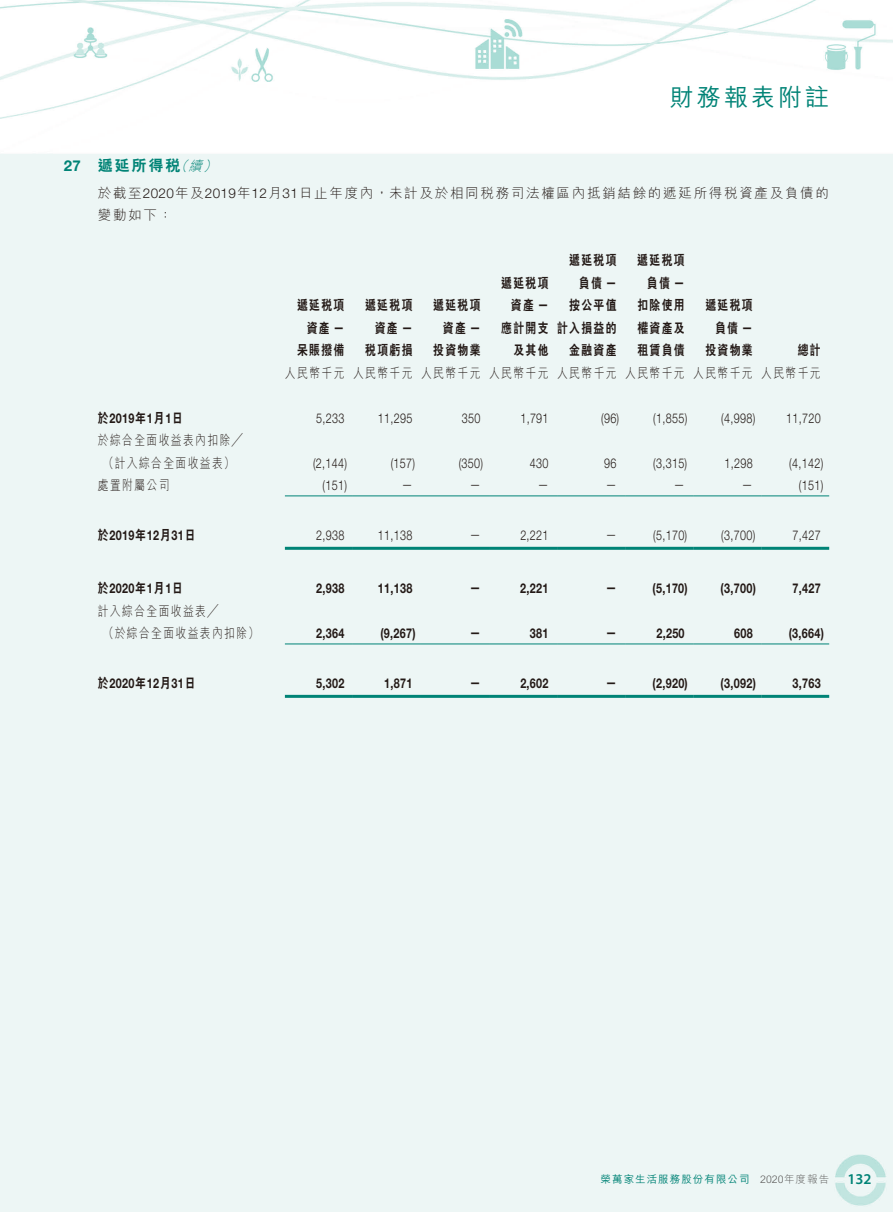
<style>
.page{position:relative;width:893px;height:1212px;background:#fff}
.page>*{position:absolute;margin:0;border:0;box-sizing:border-box;transform-origin:0 0}
.t1{font:500 24px "M Hei HK";letter-spacing:.13em;color:#008376}
.t2{font:800 15px "C Hei 2 HK";letter-spacing:.13em;color:#008376}
.t3{font:600 15px "Myriad Pro";color:#008376}
.t4{font:700 15px "Helvetica Neue LT Std";color:#008376}
.t5{font:700 13.5px "Helvetica Neue LT Std";letter-spacing:.03em;color:#231916;scale:.8 1}
.t6{font:300 13.5px "Helvetica Neue LT Std";letter-spacing:.03em;color:#231916;scale:.8 1}
.t7{font:800 13.5px/22.5px "C Hei 2 HK";letter-spacing:.13em;color:#231916;text-align:right;scale:.8 1}
.t8{font:300 13.5px "M Hei HK";letter-spacing:.13em;color:#231916;scale:.8 1}
.t9{font:300 13.5px/22.5px "M Hei HK";letter-spacing:.13em;color:#231916}
.t10{font:italic 300 13.5px "M Hei HK";color:#008376}
.t11{font:500 10.5px "M Hei HK";letter-spacing:.1em;color:#008376}
.t12{font:300 10.5px "M Hei HK";letter-spacing:.05em;color:#595857}
.s1{font-family:"Helvetica Neue LT Std"}
.s2{font-family:"Helvetica Neue LT Std";font-weight:700}
.s3{font-family:"C Hei 2 HK";font-weight:800}
</style>
<div class="page">
<hr style="left:285px;top:495px;width:68px;height:1px;background:#008376">
<hr style="left:353px;top:495px;width:68px;height:1px;background:#008376">
<hr style="left:421px;top:495px;width:68px;height:1px;background:#008376">
<hr style="left:489px;top:495px;width:68px;height:1px;background:#008376">
<hr style="left:557px;top:495px;width:68px;height:1px;background:#008376">
<hr style="left:625px;top:495px;width:68px;height:1px;background:#008376">
<hr style="left:693px;top:495px;width:68px;height:1px;background:#008376">
<hr style="left:761px;top:495px;width:68px;height:1px;background:#008376">
<hr style="left:285px;top:547px;width:68px;height:3px;background:#008376">
<hr style="left:353px;top:547px;width:68px;height:3px;background:#008376">
<hr style="left:421px;top:547px;width:68px;height:3px;background:#008376">
<hr style="left:489px;top:547px;width:68px;height:3px;background:#008376">
<hr style="left:557px;top:547px;width:68px;height:3px;background:#008376">
<hr style="left:625px;top:547px;width:68px;height:3px;background:#008376">
<hr style="left:693px;top:547px;width:68px;height:3px;background:#008376">
<hr style="left:761px;top:547px;width:68px;height:3px;background:#008376">
<hr style="left:285px;top:643px;width:68px;height:1px;background:#008376">
<hr style="left:353px;top:643px;width:68px;height:1px;background:#008376">
<hr style="left:421px;top:643px;width:68px;height:1px;background:#008376">
<hr style="left:489px;top:643px;width:68px;height:1px;background:#008376">
<hr style="left:557px;top:643px;width:68px;height:1px;background:#008376">
<hr style="left:625px;top:643px;width:68px;height:1px;background:#008376">
<hr style="left:693px;top:643px;width:68px;height:1px;background:#008376">
<hr style="left:761px;top:643px;width:68px;height:1px;background:#008376">
<hr style="left:285px;top:695px;width:68px;height:3px;background:#008376">
<hr style="left:353px;top:695px;width:68px;height:3px;background:#008376">
<hr style="left:421px;top:695px;width:68px;height:3px;background:#008376">
<hr style="left:489px;top:695px;width:68px;height:3px;background:#008376">
<hr style="left:557px;top:695px;width:68px;height:3px;background:#008376">
<hr style="left:625px;top:695px;width:68px;height:3px;background:#008376">
<hr style="left:693px;top:695px;width:68px;height:3px;background:#008376">
<hr style="left:761px;top:695px;width:68px;height:3px;background:#008376">
<h1 class="t1" style="left:670px;top:80px;width:161px">財務報表附註</h1>
<p class="t4" style="left:64px;top:156px;width:19px">27</p>
<p class="t2" style="left:98px;top:158px;width:84px">遞延所得稅</p>
<p class="t10" style="left:189px;top:159px;width:19px">續</p>
<p class="t10" style="left:174px;top:159px;width:19px">（</p>
<p class="t10" style="left:203px;top:159px;width:19px">(</p>
<p class="t9" style="left:98px;top:181px;width:733px">於截至<span class="s1">2020</span>年及<span class="s1">2019</span>年<span class="s1">12</span>月<span class="s1">31</span>日止年度內，未計及於相同稅務司法權區內抵銷結餘的遞延所得稅資產及負債的變動如下：</p>
<p class="t7" style="left:297px;top:294px;width:61px">遞延稅項資產<span class="s2">—</span>呆賬撥備</p>
<p class="t7" style="left:365px;top:294px;width:61px">遞延稅項資產<span class="s2">—</span>稅項虧損</p>
<p class="t7" style="left:433px;top:294px;width:61px">遞延稅項資產<span class="s2">—</span>投資物業</p>
<p class="t7" style="left:501px;top:271px;width:61px">遞延稅項資產<span class="s2">—</span>應計開支及其他</p>
<p class="t7" style="left:557px;top:249px;width:76px">遞延稅項負債<span class="s2">—<br></span>按公平值計入損益的金融資產</p>
<p class="t7" style="left:637px;top:249px;width:61px">遞延稅項負債<span class="s2">—</span>扣除使用權資產及租賃負債</p>
<p class="t7" style="left:705px;top:294px;width:61px">遞延稅項負債<span class="s2">—</span></p>
<p class="t7" style="left:705px;top:339px;width:61px">投資物業</p>
<p class="t7" style="left:798px;top:339px;width:30px">總計</p>
<p class="t8" style="left:285px;top:366px;width:76px">人民幣千元</p>
<p class="t8" style="left:353px;top:366px;width:76px">人民幣千元</p>
<p class="t8" style="left:421px;top:366px;width:76px">人民幣千元</p>
<p class="t8" style="left:489px;top:366px;width:76px">人民幣千元</p>
<p class="t8" style="left:557px;top:366px;width:76px">人民幣千元</p>
<p class="t8" style="left:625px;top:366px;width:76px">人民幣千元</p>
<p class="t8" style="left:693px;top:366px;width:76px">人民幣千元</p>
<p class="t8" style="left:761px;top:366px;width:76px">人民幣千元</p>
<p class="t5" style="left:98px;top:409px;width:108px"><span class="s3">於</span>2019<span class="s3">年 月</span>1 <span class="s3">日</span>1</p>
<p class="t8" style="left:98px;top:433px;width:183px">於綜合全面收益表內扣除╱</p>
<p class="t6" style="left:316px;top:410px;width:37px">5,233</p>
<p class="t6" style="left:378px;top:410px;width:45px">11,295</p>
<p class="t6" style="left:462px;top:410px;width:25px">350</p>
<p class="t6" style="left:520px;top:410px;width:37px">1,791</p>
<p class="t6" style="left:601px;top:410px;width:24px">)96(</p>
<p class="t6" style="left:653px;top:410px;width:44px">)1,855(</p>
<p class="t6" style="left:721px;top:410px;width:44px">)4,998(</p>
<p class="t6" style="left:786px;top:410px;width:45px">11,720</p>
<p class="t8" style="left:103px;top:456px;width:166px">（計入綜合全面收益表(</p>
<p class="t6" style="left:313px;top:454px;width:44px">)2,144(</p>
<p class="t6" style="left:391px;top:454px;width:32px">)157(</p>
<p class="t6" style="left:459px;top:454px;width:32px">)350(</p>
<p class="t6" style="left:530px;top:454px;width:25px">430</p>
<p class="t6" style="left:604px;top:454px;width:17px">96</p>
<p class="t6" style="left:653px;top:454px;width:44px">)3,315(</p>
<p class="t6" style="left:724px;top:454px;width:37px">1,298</p>
<p class="t6" style="left:789px;top:454px;width:44px">)4,142(</p>
<p class="t8" style="left:98px;top:478px;width:91px">處置附屬公司</p>
<p class="t6" style="left:323px;top:477px;width:32px">)151(</p>
<p class="t6" style="left:402px;top:476px;width:15px">—</p>
<p class="t6" style="left:470px;top:476px;width:15px">—</p>
<p class="t6" style="left:538px;top:476px;width:15px">—</p>
<p class="t6" style="left:606px;top:476px;width:15px">—</p>
<p class="t6" style="left:674px;top:476px;width:15px">—</p>
<p class="t6" style="left:742px;top:476px;width:15px">—</p>
<p class="t6" style="left:799px;top:477px;width:32px">)151(</p>
<p class="t5" style="left:98px;top:526px;width:124px"><span class="s3">於</span>2019<span class="s3">年</span>12<span class="s3">月</span>31<span class="s3">日</span></p>
<p class="t6" style="left:316px;top:526px;width:37px">2,938</p>
<p class="t6" style="left:378px;top:526px;width:45px">11,138</p>
<p class="t6" style="left:470px;top:526px;width:15px">—</p>
<p class="t6" style="left:520px;top:526px;width:37px">2,221</p>
<p class="t6" style="left:606px;top:526px;width:15px">—</p>
<p class="t6" style="left:653px;top:526px;width:44px">)5,170(</p>
<p class="t6" style="left:721px;top:526px;width:44px">)3,700(</p>
<p class="t6" style="left:792px;top:526px;width:37px">7,427</p>
<p class="t5" style="left:98px;top:580px;width:108px"><span class="s3">於</span>2020<span class="s3">年 月</span>1 <span class="s3">日</span>1</p>
<p class="t8" style="left:98px;top:604px;width:152px">計入綜合全面收益表╱</p>
<p class="t5" style="left:316px;top:580px;width:37px">2,938</p>
<p class="t5" style="left:378px;top:580px;width:45px">11,138</p>
<p class="t5" style="left:470px;top:579px;width:15px">—</p>
<p class="t5" style="left:520px;top:580px;width:37px">2,221</p>
<p class="t5" style="left:606px;top:579px;width:15px">—</p>
<p class="t5" style="left:653px;top:580px;width:46px">)5,170(</p>
<p class="t5" style="left:721px;top:580px;width:46px">)3,700(</p>
<p class="t5" style="left:792px;top:580px;width:37px">7,427</p>
<p class="t8" style="left:103px;top:626px;width:196px">（於綜合全面收益表內扣除(</p>
<p class="t5" style="left:316px;top:625px;width:37px">2,364</p>
<p class="t5" style="left:380px;top:625px;width:46px">)9,267(</p>
<p class="t5" style="left:470px;top:624px;width:15px">—</p>
<p class="t5" style="left:530px;top:625px;width:25px">381</p>
<p class="t5" style="left:606px;top:624px;width:15px">—</p>
<p class="t5" style="left:656px;top:625px;width:37px">2,250</p>
<p class="t5" style="left:734px;top:625px;width:25px">608</p>
<p class="t5" style="left:789px;top:625px;width:46px">)3,664(</p>
<p class="t5" style="left:98px;top:674px;width:124px"><span class="s3">於</span>2020<span class="s3">年</span>12<span class="s3">月</span>31<span class="s3">日</span></p>
<p class="t5" style="left:316px;top:674px;width:37px">5,302</p>
<p class="t5" style="left:384px;top:674px;width:37px">1,871</p>
<p class="t5" style="left:470px;top:674px;width:15px">—</p>
<p class="t5" style="left:520px;top:674px;width:37px">2,602</p>
<p class="t5" style="left:606px;top:674px;width:15px">—</p>
<p class="t5" style="left:653px;top:674px;width:46px">)2,920(</p>
<p class="t5" style="left:721px;top:674px;width:46px">)3,092(</p>
<p class="t5" style="left:792px;top:674px;width:37px">3,763</p>
<p class="t11" style="left:601px;top:1172px;width:151px">榮萬家生活服務股份有限公司</p>
<p class="t12" style="left:760px;top:1174px;width:71px">2020年度報告</p>
<p class="t3" style="left:847px;top:1170px;width:26px">132</p>
</div>
